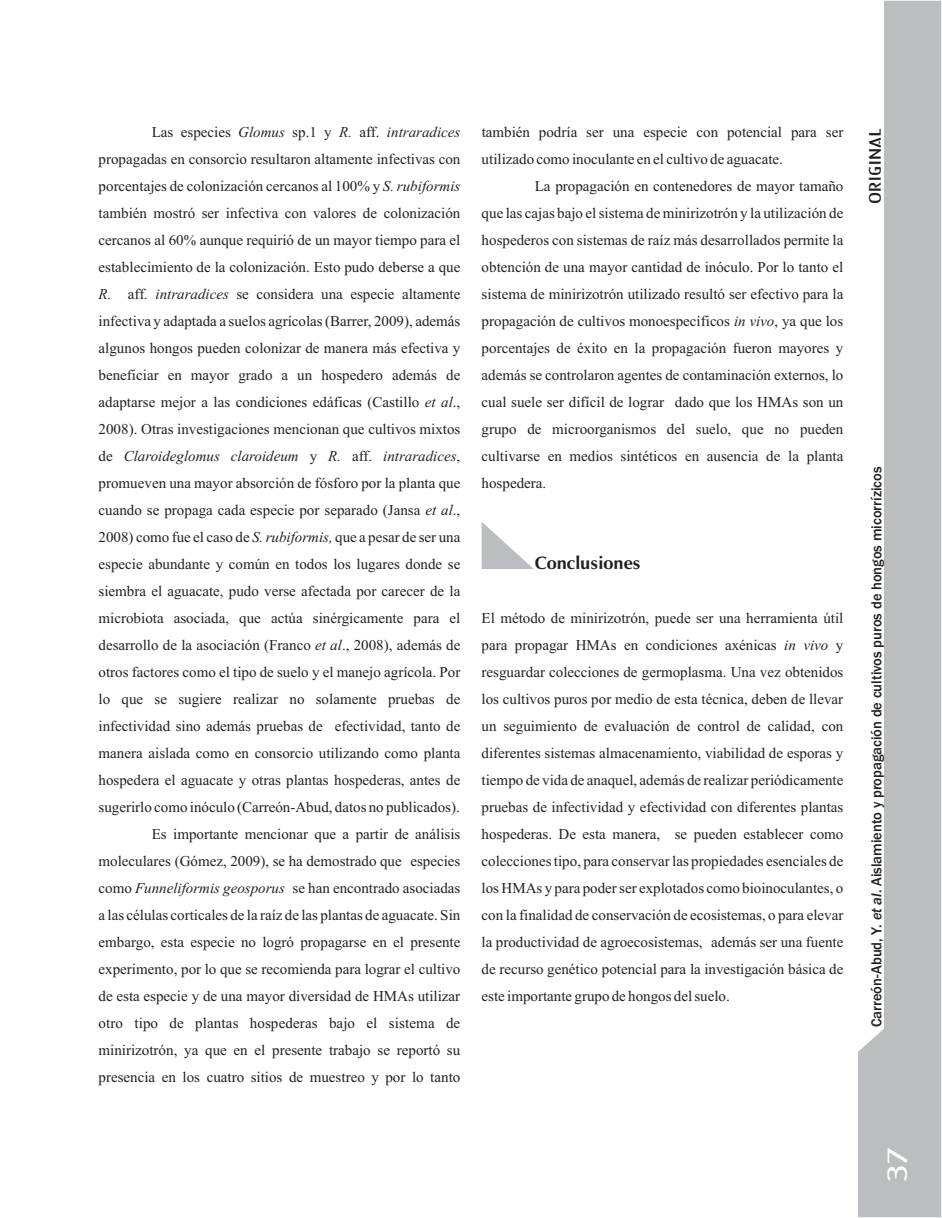
<style>
.page{position:relative;width:942px;height:1218px;background:#fff}
.page>*{position:absolute;margin:0;border:0;box-sizing:border-box;transform-origin:0 0}
.t1{font:24.75px "Architecture Plain";color:#fff;scale:1.94 1}
.t2{font:700 18px "Zapf Humanist 601 BT";color:#231f20}
.t3{font:15px/27px "Times New Roman";color:#231f20;text-align:justify}
.t4{font:500 15px "Franklin Gothic";color:#231f20}
.t5{font:15px "Architecture Plain";color:#231f20;scale:1.94 1}
.s1{font-style:italic}
</style>
<div class="page">
<svg style="left:858px;top:1px;width:82px;height:1216px;fill:#bcbdc0"></svg>
<svg style="left:481px;top:522px;width:52px;height:47px"></svg>
<p class="t3" style="left:99px;top:120px;width:363px;text-align:right">Las especies <span class="s1">Glomus</span> sp.1 y <span class="s1">R.</span> aff. <span class="s1">intraradices </span>propagadas en consorcio resultaron altamente infectivas con porcentajes de colonización cercanos al 100% y <span class="s1">S. rubiformis </span>también mostró ser infectiva con valores de colonización cercanos al 60% aunque requirió de un mayor tiempo para el establecimiento de la colonización. Esto pudo deberse a que <span class="s1">R.</span> aff<span class="s1">. intraradices</span> se considera una especie altamente infectiva y adaptada a suelos agrícolas (Barrer, 2009), además algunos hongos pueden colonizar de manera más efectiva y beneficiar en mayor grado a un hospedero además de adaptarse mejor a las condiciones edáficas (Castillo <span class="s1">et al</span>., 2008). Otras investigaciones mencionan que cultivos mixtos de <span class="s1">Claroideglomus claroideum</span> y <span class="s1">R.</span> aff. <span class="s1">intraradices</span>, promueven una mayor absorción de fósforo por la planta que cuando se propaga cada especie por separado (Jansa <span class="s1">et al</span>., 2008) como fue el caso de <span class="s1">S. rubiformis,</span> que a pesar de ser una especie abundante y común en todos los lugares donde se siembra el aguacate, pudo verse afectada por carecer de la microbiota asociada, que actúa sinérgicamente para el desarrollo de la asociación (Franco <span class="s1">et al</span>., 2008), además de otros factores como el tipo de suelo y el manejo agrícola. Por lo que se sugiere realizar no solamente pruebas de infectividad sino además pruebas de efectividad, tanto de manera aislada como en consorcio utilizando como planta hospedera el aguacate y otras plantas hospederas, antes de sugerirlo como inóculo (Carreón-Abud, datos no publicados).<br>Es importante mencionar que a partir de análisis moleculares (Gómez, 2009), se ha demostrado que especies como <span class="s1">Funneliformis geosporus</span> se han encontrado asociadas a las células corticales de la raíz de las plantas de aguacate. Sin embargo, esta especie no logró propagarse en el presente experimento, por lo que se recomienda para lograr el cultivo de esta especie y de una mayor diversidad de HMAs utilizar otro tipo de plantas hospederas bajo el sistema de minirizotrón, ya que en el presente trabajo se reportó su presencia en los cuatro sitios de muestreo y por lo tanto</p>
<p class="t3" style="left:481px;top:120px;width:363px">también podría ser una especie con potencial para ser utilizado como inoculante en el cultivo de aguacate.</p>
<p class="t3" style="left:481px;top:174px;width:363px;text-indent:53px">La propagación en contenedores de mayor tamaño que las cajas bajo el sistema de minirizotrón y la utilización de hospederos con sistemas de raíz más desarrollados permite la obtención de una mayor cantidad de inóculo. Por lo tanto el sistema de minirizotrón utilizado resultó ser efectivo para la propagación de cultivos monoespecíficos <span class="s1">in vivo</span>, ya que los porcentajes de éxito en la propagación fueron mayores y además se controlaron agentes de contaminación externos, lo cual suele ser difícil de lograr dado que los HMAs son un grupo de microorganismos del suelo, que no pueden cultivarse en medios sintéticos en ausencia de la planta hospedera.</p>
<p class="t2" style="left:534px;top:555px;width:107px">Conclusiones</p>
<p class="t3" style="left:481px;top:606px;width:363px">El método de minirizotrón, puede ser una herramienta útil para propagar HMAs en condiciones axénicas <span class="s1">in vivo</span> y resguardar colecciones de germoplasma. Una vez obtenidos los cultivos puros por medio de esta técnica, deben de llevar un seguimiento de evaluación de control de calidad, con diferentes sistemas almacenamiento, viabilidad de esporas y tiempo de vida de anaquel, además de realizar periódicamente pruebas de infectividad y efectividad con diferentes plantas hospederas. De esta manera, se pueden establecer como colecciones tipo, para conservar las propiedades esenciales de los HMAs y para poder ser explotados como bioinoculantes, o con la finalidad de conservación de ecosistemas, o para elevar la productividad de agroecosistemas, además ser una fuente de recurso genético potencial para la investigación básica de este importante grupo de hongos del suelo.</p>
<p class="t5" style="left:867px;top:204px;width:41px;rotate:-90deg">ORIGINAL</p>
<p class="t4" style="left:870px;top:1027px;width:562px;rotate:-90deg">Carreón-Abud, Y. <span class="s1">et al</span>. Aislamiento y propagación de cultivos puros de hongos micorrízicos</p>
<h1 class="t1" style="left:885px;top:1183px;width:20px;rotate:-90deg">37</h1>
</div>
